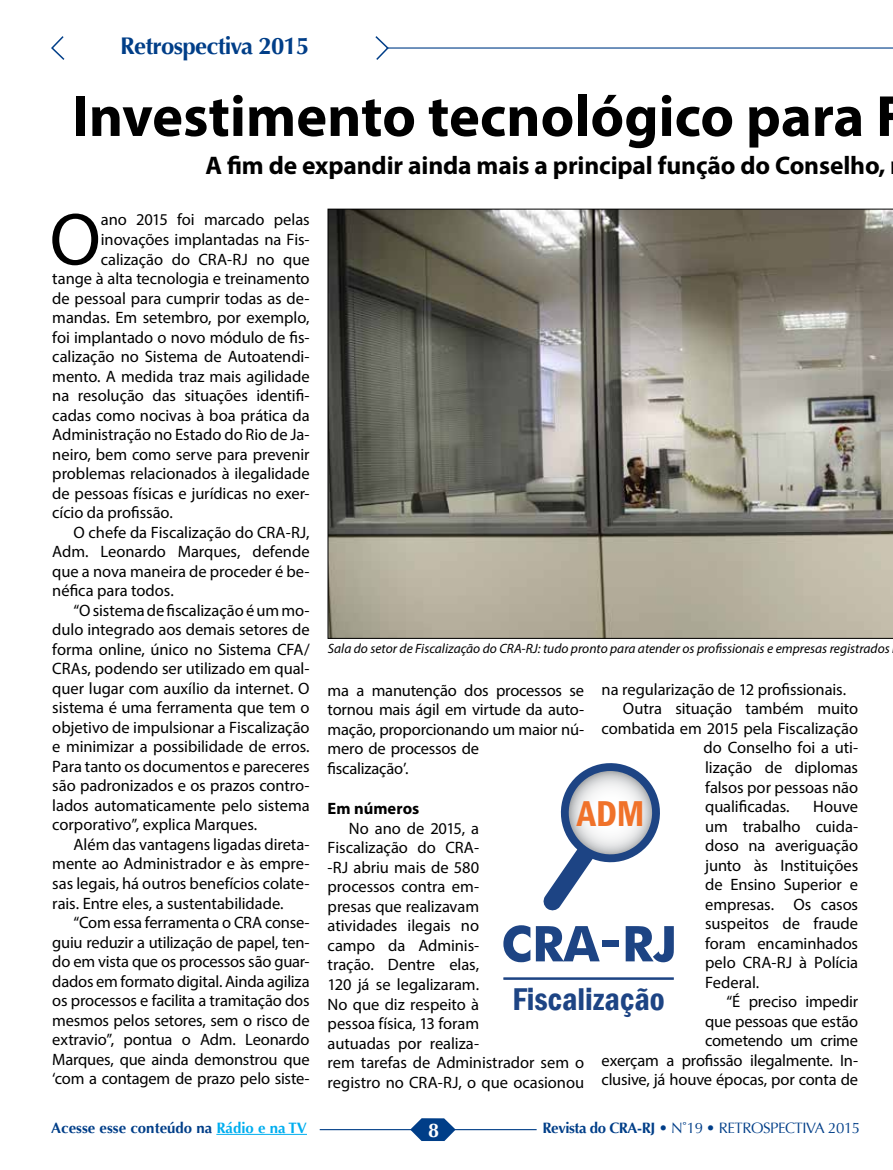
<style>
.page{position:relative;width:893px;height:1170px;background:#fff}
.page>*{position:absolute;margin:0;border:0;box-sizing:border-box;transform-origin:0 0}
.t1{font:74.4px "Myriad Pro";color:#000}
.t2{font:700 58.5px "Myriad Pro";color:#000}
.t3{font:600 condensed 36.9px "Franklin Gothic";color:#f0722a}
.t4{font:600 condensed 32.4px "Franklin Gothic";color:#1d4484}
.t5{font:700 25.5px "Myriad Pro";letter-spacing:-.005em;color:#000}
.t6{font:700 24px "Optima";letter-spacing:-.03em;color:#003e88}
.t7{font:700 19.8px "Optima";color:#fff}
.t8{font:16.5px/19.5px "Myriad Pro";letter-spacing:-.005em;color:#000}
.t9{font:700 16.5px "Myriad Pro";letter-spacing:.005em;color:#000}
.t10{font:15px "Optima";letter-spacing:-.03em;color:#003e88}
.t11{font:700 15px "Optima";color:#003e88}
.t12{font:italic 13.5px "Myriad Pro";color:#000}
.s1{color:#00aeef}
.s2{font-weight:700}
</style>
<div class="page">
<svg style="left:375px;top:36px;width:13px;height:24px"></svg>
<svg style="left:51px;top:36px;width:14px;height:24px"></svg>
<hr style="left:387px;top:47px;width:506px;height:2px;background:#003e88">
<hr style="left:320px;top:1128px;width:217px;height:2px;background:#003e88">
<svg style="left:410px;top:1118px;width:46px;height:22px"></svg>
<hr style="left:216px;top:1133px;width:91px;height:1px;background:#00aeef">
<svg style="left:328px;top:209px;width:565px;height:429px;background:#8a877b"></svg>
<svg style="left:503px;top:925px;width:171px;height:37px"></svg>
<div style="left:602px;top:940px;width:16px;height:6px;background:#1d4484"></div>
<svg style="left:543px;top:763px;width:117px;height:148px"></svg>
<hr style="left:503px;top:977px;width:171px;height:2px;background:#1d4484">
<h3 class="t6" style="left:120px;top:32px;width:191px">Retrospectiva 2015</h3>
<h2 class="t2" style="left:72px;top:78px;width:836px">Investimento tecnológico para F</h2>
<h3 class="t5" style="left:205px;top:149px;width:681px">A fim de expandir ainda mais a principal função do Conselho,</h3>
<h1 class="t1" style="left:50px;top:194px;width:53px">O</h1>
<p class="t8" style="left:101px;top:210px;width:210px">ano 2015 foi marcado pelas</p>
<p class="t8" style="left:101px;top:229px;width:210px">inovações implantadas na Fis-</p>
<p class="t8" style="left:101px;top:249px;width:210px">calização do CRA-RJ no que</p>
<p class="t8" style="left:52px;top:268px;width:259px">tange à alta tecnologia e treinamento</p>
<p class="t8" style="left:52px;top:288px;width:259px">de pessoal para cumprir todas as de-</p>
<p class="t8" style="left:52px;top:307px;width:259px">mandas. Em setembro, por exemplo,</p>
<p class="t8" style="left:52px;top:327px;width:259px">foi implantado o novo módulo de fis-</p>
<p class="t8" style="left:52px;top:346px;width:259px">calização no Sistema de Autoatendi-</p>
<p class="t8" style="left:52px;top:366px;width:259px">mento. A medida traz mais agilidade</p>
<p class="t8" style="left:52px;top:385px;width:259px">na resolução das situações identifi-</p>
<p class="t8" style="left:52px;top:405px;width:259px">cadas como nocivas à boa prática da</p>
<p class="t8" style="left:52px;top:424px;width:259px">Administração no Estado do Rio de Ja-</p>
<p class="t8" style="left:52px;top:444px;width:259px">neiro, bem como serve para prevenir</p>
<p class="t8" style="left:52px;top:463px;width:259px">problemas relacionados à ilegalidade</p>
<p class="t8" style="left:52px;top:483px;width:259px">de pessoas físicas e jurídicas no exer-</p>
<p class="t8" style="left:52px;top:502px;width:122px">cício da profissão.</p>
<p class="t8" style="left:74px;top:522px;width:237px">O chefe da Fiscalização do CRA-RJ,</p>
<p class="t8" style="left:52px;top:541px;width:259px">Adm. Leonardo Marques, defende</p>
<p class="t8" style="left:52px;top:561px;width:259px">que a nova maneira de proceder é be-</p>
<p class="t8" style="left:52px;top:580px;width:123px">néfica para todos.</p>
<p class="t8" style="left:74px;top:600px;width:238px">“O sistema de fiscalização é um mo-</p>
<p class="t8" style="left:52px;top:619px;width:259px">dulo integrado aos demais setores de</p>
<p class="t8" style="left:52px;top:639px;width:259px">forma online, único no Sistema CFA/</p>
<p class="t8" style="left:52px;top:658px;width:259px">CRAs, podendo ser utilizado em qual-</p>
<p class="t8" style="left:52px;top:678px;width:259px">quer lugar com auxílio da internet. O</p>
<p class="t8" style="left:52px;top:697px;width:259px">sistema é uma ferramenta que tem o</p>
<p class="t8" style="left:52px;top:717px;width:259px">objetivo de impulsionar a Fiscalização</p>
<p class="t8" style="left:52px;top:736px;width:259px">e minimizar a possibilidade de erros.</p>
<p class="t8" style="left:52px;top:756px;width:259px">Para tanto os documentos e pareceres</p>
<p class="t8" style="left:52px;top:775px;width:259px">são padronizados e os prazos contro-</p>
<p class="t8" style="left:52px;top:795px;width:259px">lados automaticamente pelo sistema</p>
<p class="t8" style="left:52px;top:814px;width:207px">corporativo”, explica Marques.</p>
<p class="t8" style="left:74px;top:834px;width:238px">Além das vantagens ligadas direta-</p>
<p class="t8" style="left:52px;top:853px;width:259px">mente ao Administrador e às empre-</p>
<p class="t8" style="left:52px;top:873px;width:259px">sas legais, há outros benefícios colate-</p>
<p class="t8" style="left:52px;top:892px;width:233px">rais. Entre eles, a sustentabilidade.</p>
<p class="t8" style="left:74px;top:912px;width:238px">“Com essa ferramenta o CRA conse-</p>
<p class="t8" style="left:52px;top:931px;width:259px">guiu reduzir a utilização de papel, ten-</p>
<p class="t8" style="left:52px;top:951px;width:259px">do em vista que os processos são guar-</p>
<p class="t8" style="left:52px;top:970px;width:259px">dados em formato digital. Ainda agiliza</p>
<p class="t8" style="left:52px;top:990px;width:259px">os processos e facilita a tramitação dos</p>
<p class="t8" style="left:52px;top:1009px;width:259px">mesmos pelos setores, sem o risco de</p>
<p class="t8" style="left:52px;top:1029px;width:259px">extravio”, pontua o Adm. Leonardo</p>
<p class="t8" style="left:52px;top:1048px;width:259px">Marques, que ainda demonstrou que</p>
<p class="t8" style="left:52px;top:1068px;width:259px">‘com a contagem de prazo pelo siste-</p>
<p class="t12" style="left:328px;top:640px;width:563px">Sala do setor de Fiscalização do CRA-RJ: tudo pronto para atender os profissionais e empresas registrados</p>
<p class="t8" style="left:602px;top:679px;width:246px">na regularização de 12 profissionais.</p>
<p class="t8" style="left:623px;top:698px;width:237px">Outra situação também muito</p>
<p class="t8" style="left:602px;top:718px;width:258px">combatida em 2015 pela Fiscalização</p>
<p class="t8" style="left:704px;top:737px;width:156px">do Conselho foi a uti-</p>
<p class="t8" style="left:705px;top:757px;width:154px">lização de diplomas</p>
<p class="t8" style="left:705px;top:776px;width:154px">falsos por pessoas não</p>
<p class="t8" style="left:705px;top:796px;width:86px">qualificadas.</p>
<p class="t8" style="left:328px;top:680px;width:258px">ma a manutenção dos processos se tornou mais ágil em virtude da auto&shy;mação, proporcionando um maior nú&shy;mero de processos de<br>fiscalização’.</p>
<p class="t9" style="left:328px;top:798px;width:93px">Em números</p>
<p class="t8" style="left:328px;top:818px;width:258px;text-indent:21px">No ano de 2015, a<br>Fiscalização do CRA-<br>-RJ abriu mais de 580<br>processos contra em-<br>presas que realizavam<br>atividades ilegais no<br>campo da Adminis-<br>tração. Dentre elas,<br>120 já se legalizaram.<br>No que diz respeito à<br>pessoa física, 13 foram<br>autuadas por realiza-<br>rem tarefas de Administrador sem o registro no CRA-RJ, o que ocasionou</p>
<p class="t8" style="left:705px;top:796px;width:155px;text-align:justify;text-indent:108px">Houve um trabalho cuida&shy;doso na averiguação junto às Instituições de Ensino Superior e empresas. Os casos suspeitos de fraude foram encaminhados pelo CRA-RJ à Polícia Federal.</p>
<p class="t8" style="left:602px;top:991px;width:258px;text-align:right">“É preciso impedir<br>que pessoas que estão<br>cometendo um crime<br>exerçam a profissão ilegalmente. In&shy;clusive, já houve épocas, por conta de</p>
<h3 class="t3" style="left:577px;top:788px;width:69px">ADM</h3>
<h3 class="t4" style="left:513px;top:977px;width:154px">Fiscalização</h3>
<p class="t11" style="left:51px;top:1118px;width:257px">Acesse esse conteúdo na <span class="s1">Rádio e na TV</span></p>
<p class="t7" style="left:428px;top:1118px;width:13px">8</p>
<p class="t10" style="left:543px;top:1118px;width:319px"><span class="s2">Revista do CRA-RJ</span> • N˚19 • RETROSPECTIVA 2015</p>
</div>
